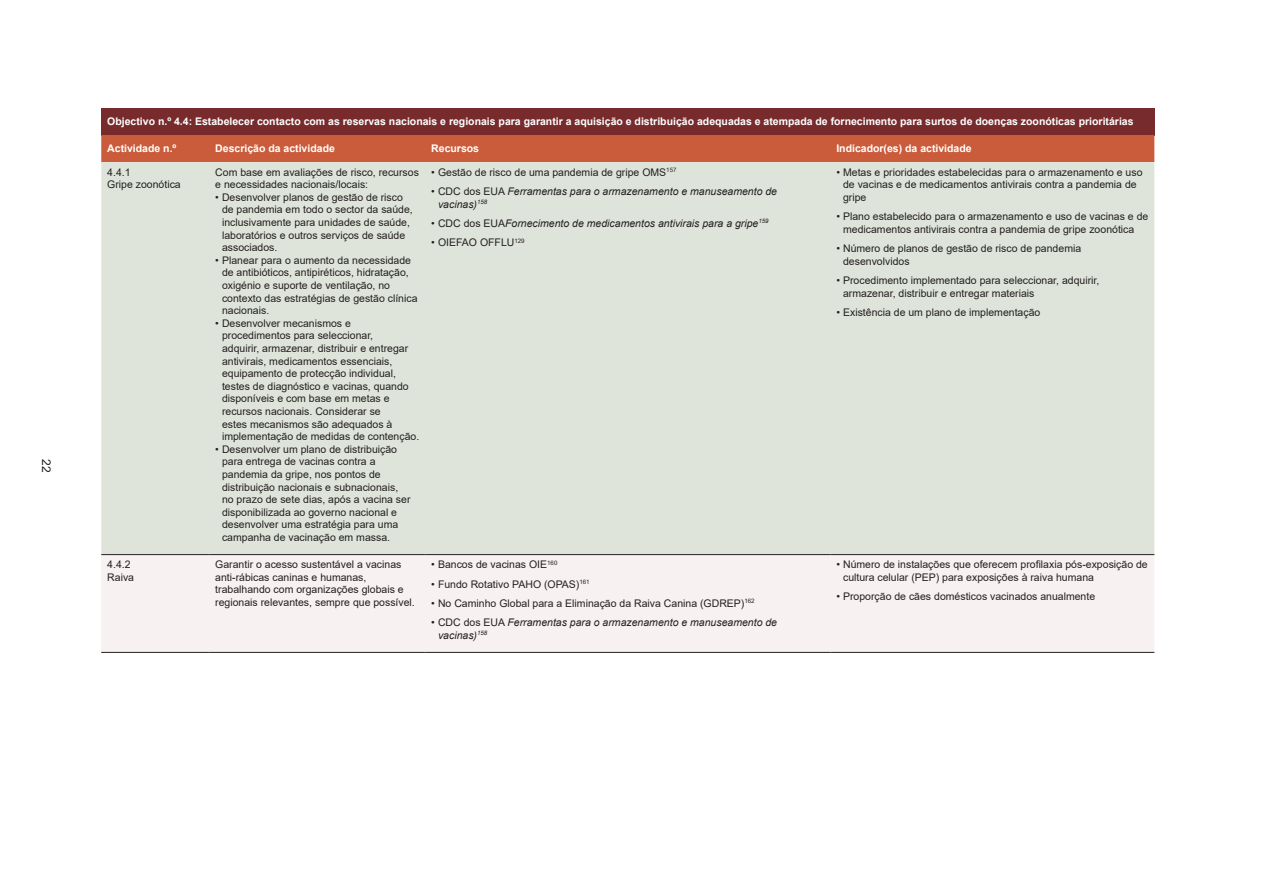
<style>
.page{position:relative;width:1263px;height:893px;background:#fff}
.page>*{position:absolute;margin:0;border:0;box-sizing:border-box;transform-origin:0 0}
.t1{font:12px "Arial";color:#231f20}
.t2{font:10.5px/12.6px "Arial";color:#231f20}
.t3{font:700 10.5px "Arial";color:#fff}
.t4{font:italic 10.5px/12.6px "Arial";color:#231f20}
.s1{font-style:normal}
</style>
<div class="page">
<div style="left:101px;top:108px;width:1053px;height:27px;background:#782b2c"></div>
<div style="left:101px;top:135px;width:1053px;height:27px;background:#ca5c3b"></div>
<div style="left:101px;top:162px;width:1053px;height:392px;background:#dfe4da"></div>
<div style="left:101px;top:555px;width:1053px;height:97px;background:#f8f1f1"></div>
<hr style="left:101px;top:554px;width:108px;height:1px;background:#231f20">
<hr style="left:209px;top:554px;width:216px;height:1px;background:#231f20">
<hr style="left:425px;top:554px;width:405px;height:1px;background:#231f20">
<hr style="left:830px;top:554px;width:324px;height:1px;background:#231f20">
<hr style="left:101px;top:652px;width:108px;height:1px;background:#231f20">
<hr style="left:209px;top:652px;width:216px;height:1px;background:#231f20">
<hr style="left:425px;top:652px;width:405px;height:1px;background:#231f20">
<hr style="left:830px;top:652px;width:324px;height:1px;background:#231f20">
<p class="t1" style="left:54px;top:459px;width:15px;rotate:90deg">22</p>
<p class="t3" style="left:107px;top:114px;width:1028px">Objectivo n.º 4.4: Estabelecer contacto com as reservas nacionais e regionais para garantir a aquisição e distribuição adequadas e atempada de fornecimento para surtos de doenças zoonóticas prioritárias</p>
<p class="t3" style="left:107px;top:141px;width:71px">Actividade n.º</p>
<p class="t3" style="left:215px;top:141px;width:121px">Descrição da actividade</p>
<p class="t3" style="left:431px;top:141px;width:49px">Recursos</p>
<p class="t3" style="left:836px;top:141px;width:137px">Indicador(es) da actividade</p>
<p class="t2" style="left:107px;top:166px;width:25px">4.4.1</p>
<p class="t2" style="left:107px;top:178px;width:75px">Gripe zoonótica</p>
<p class="t2" style="left:431px;top:166px;width:247px">• Gestão de risco de uma pandemia de gripe OMS<sup>157</sup></p>
<p class="t4" style="left:438px;top:185px;width:341px;text-indent:-7px"><span class="s1">• CDC dos EUA</span> Ferramentas para o armazenamento e manuseamento de vacinas)<sup>158</sup></p>
<p class="t4" style="left:431px;top:217px;width:339px"><span class="s1">• CDC dos EUA</span>Fornecimento de medicamentos antivirais para a gripe<sup>159</sup></p>
<p class="t2" style="left:431px;top:236px;width:95px">• OIEFAO OFFLU<sup>129</sup></p>
<p class="t2" style="left:215px;top:166px;width:205px">Com base em avaliações de risco, recursos e necessidades nacionais/locais:</p>
<p class="t2" style="left:222px;top:191px;width:192px;text-indent:-7px">• Desenvolver planos de gestão de risco de pandemia em todo o sector da saúde, inclusivamente para unidades de saúde, laboratórios e outros serviços de saúde associados.</p>
<p class="t2" style="left:222px;top:254px;width:197px;text-indent:-7px">• Planear para o aumento da necessidade de antibióticos, antipiréticos, hidratação, oxigénio e suporte de ventilação, no contexto das estratégias de gestão clínica nacionais.</p>
<p class="t2" style="left:222px;top:317px;width:199px;text-indent:-7px">• Desenvolver mecanismos e procedimentos para seleccionar,<br>adquirir, armazenar, distribuir e entregar antivirais, medicamentos essenciais, equipamento de protecção individual, testes de diagnóstico e vacinas, quando disponíveis e com base em metas e recursos nacionais. Considerar se<br>estes mecanismos são adequados à implementação de medidas de contenção.</p>
<p class="t2" style="left:222px;top:443px;width:190px;text-indent:-7px">• Desenvolver um plano de distribuição para entrega de vacinas contra a pandemia da gripe, nos pontos de distribuição nacionais e subnacionais, no prazo de sete dias, após a vacina ser disponibilizada ao governo nacional e desenvolver uma estratégia para uma campanha de vacinação em massa.</p>
<p class="t2" style="left:843px;top:166px;width:301px;text-indent:-7px">• Metas e prioridades estabelecidas para o armazenamento e uso de vacinas e de medicamentos antivirais contra a pandemia de gripe</p>
<p class="t2" style="left:843px;top:210px;width:307px;text-indent:-7px">• Plano estabelecido para o armazenamento e uso de vacinas e de medicamentos antivirais contra a pandemia de gripe zoonótica</p>
<p class="t2" style="left:843px;top:242px;width:240px;text-indent:-7px">• Número de planos de gestão de risco de pandemia desenvolvidos</p>
<p class="t2" style="left:843px;top:274px;width:258px;text-indent:-7px">• Procedimento implementado para seleccionar, adquirir, armazenar, distribuir e entregar materiais</p>
<p class="t2" style="left:836px;top:306px;width:206px">• Existência de um plano de implementação</p>
<p class="t2" style="left:107px;top:558px;width:25px">4.4.2</p>
<p class="t2" style="left:107px;top:571px;width:28px">Raiva</p>
<p class="t2" style="left:215px;top:558px;width:201px">Garantir o acesso sustentável a vacinas anti-rábicas caninas e humanas, trabalhando com organizações globais e regionais relevantes, sempre que possível.</p>
<p class="t2" style="left:431px;top:558px;width:128px">• Bancos de vacinas OIE<sup>160</sup></p>
<p class="t2" style="left:431px;top:577px;width:160px">• Fundo Rotativo PAHO (OPAS)<sup>161</sup></p>
<p class="t2" style="left:431px;top:597px;width:325px">• No Caminho Global para a Eliminação da Raiva Canina (GDREP)<sup>162</sup></p>
<p class="t4" style="left:438px;top:616px;width:341px;text-indent:-7px"><span class="s1">• CDC dos EUA</span> Ferramentas para o armazenamento e manuseamento de vacinas)<sup>158</sup></p>
<p class="t2" style="left:843px;top:558px;width:306px;text-indent:-7px">• Número de instalações que oferecem profilaxia pós-exposição de cultura celular (PEP) para exposições à raiva humana</p>
<p class="t2" style="left:836px;top:590px;width:260px">• Proporção de cães domésticos vacinados anualmente</p>
</div>
